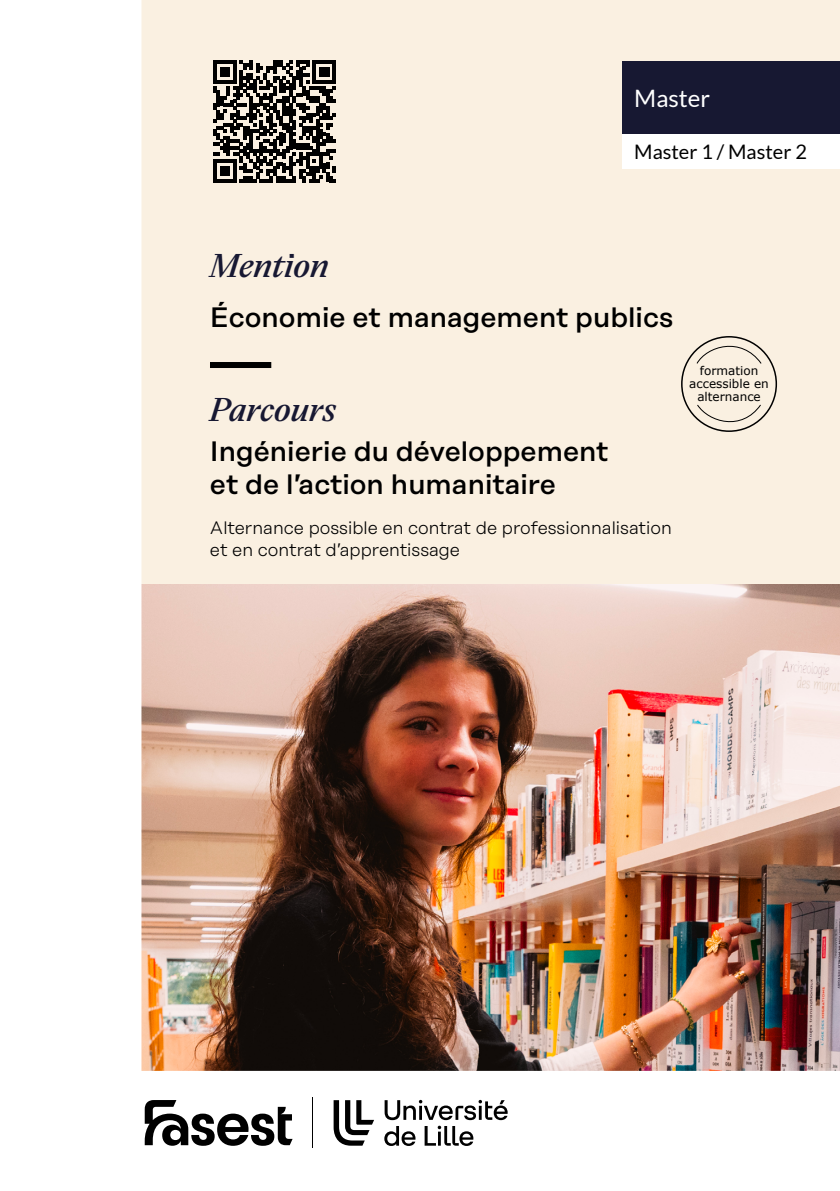
<style>
.page{position:relative;width:840px;height:1191px;background:#fff}
.page>*{position:absolute;margin:0;border:0;box-sizing:border-box;transform-origin:0 0}
.t1{font:italic 500 32px "Eliza";color:#171832}
.t2{font:500 28px/33.6px "Rational Display";color:#000}
.t3{font:24px "Lato";color:#fff}
.t4{font:20px "Lato";color:#000}
.t5{font:300 18px/21.6px "Rational Display";color:#000}
.t6{font:12px/13px "Verdana";color:#000;text-align:center}
</style>
<div class="page">
<img style="left:141px;top:0;width:698px;height:1146px">
<div style="left:622px;top:134px;width:217px;height:34px;background:#fff"></div>
<div style="left:210px;top:362px;width:61px;height:6px;background:#000"></div>
<hr style="left:312px;top:1097px;width:1px;height:51px;background:#000">
<svg style="left:333px;top:1100px;width:41px;height:45px"></svg>
<svg style="left:384px;top:1099px;width:123px;height:47px"></svg>
<svg style="left:145px;top:1100px;width:147px;height:45px"></svg>
<svg style="left:695px;top:335px;width:67px;height:97px"></svg>
<div style="left:680px;top:336px;width:96px;height:96px;border:2px solid #000;border-radius:50%"></div>
<svg style="left:213px;top:60px;width:122px;height:122px"></svg>
<p class="t3" style="left:634px;top:84px;width:77px">Master</p>
<p class="t4" style="left:634px;top:139px;width:174px">Master 1 / Master 2</p>
<p class="t1" style="left:210px;top:245px;width:120px">Mention</p>
<p class="t2" style="left:210px;top:300px;width:464px">Économie et management publics</p>
<p class="t1" style="left:210px;top:389px;width:127px">Parcours</p>
<p class="t2" style="left:210px;top:434px;width:400px">Ingénierie du développement et de l’action humanitaire</p>
<p class="t5" style="left:210px;top:517px;width:463px">Alternance possible en contrat de professionnalisation et en contrat d’apprentissage</p>
<p class="t6" style="left:688px;top:363px;width:81px">formation accessible en alternance</p>
</div>
